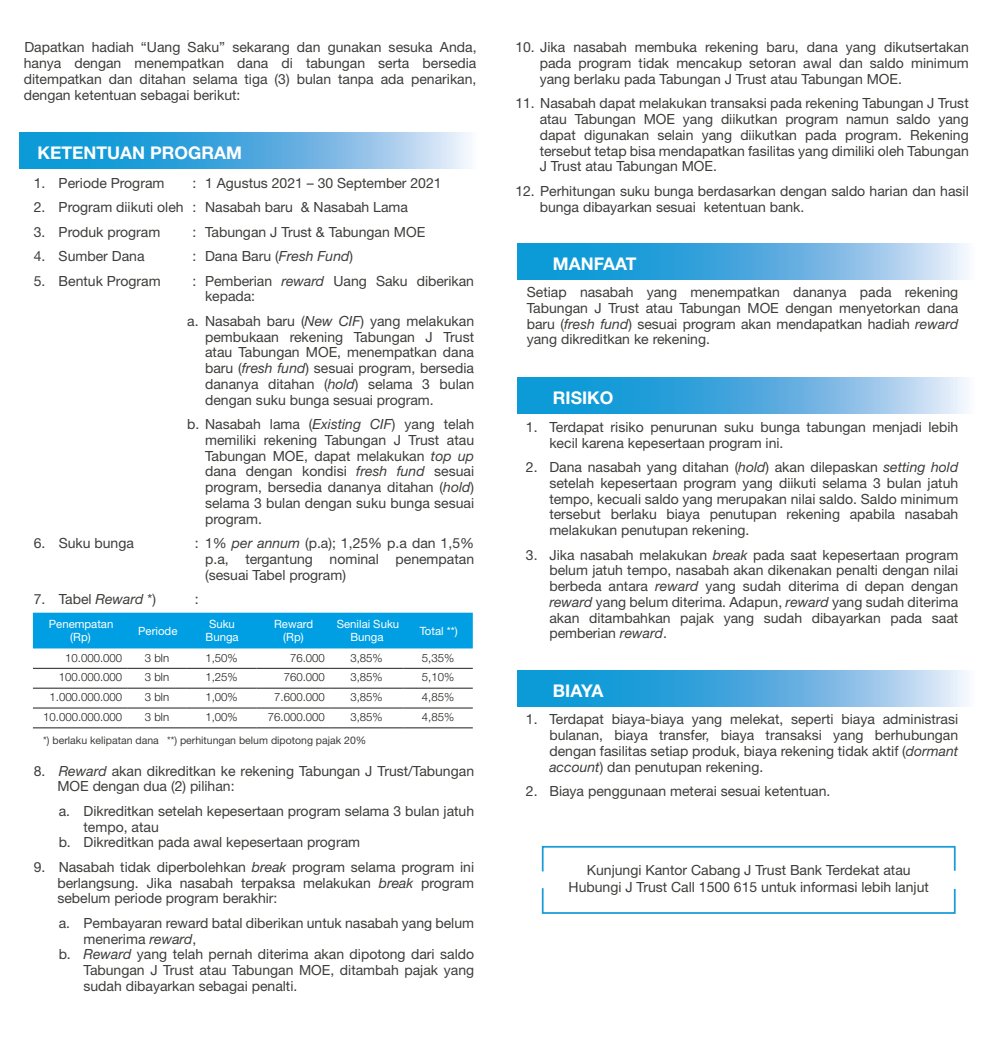
<style>
.page{position:relative;width:993px;height:1042px;background:#fff}
.page>*{position:absolute;margin:0;border:0;box-sizing:border-box;transform-origin:0 0}
.t1{font:700 17.5px "Helvetica Neue LT Std";color:#fff}
.t2{font:14px/15.8px "Helvetica Neue LT Std";color:#3d3d3b;text-align:justify}
.t3{font:300 11.38px "Helvetica Neue LT Std";color:#1d1d1b}
.t4{font:11.38px/13.7px "Helvetica Neue LT Std";color:#fff;text-align:center}
.t5{font:10.5px "Helvetica Neue LT Std";color:#3d3d3b}
.s1{font-style:italic}
</style>
<div class="page">
<svg style="left:517px;top:670px;width:450px;height:36px;background:#59b1e1"></svg>
<svg style="left:517px;top:243px;width:450px;height:36px;background:#59b1e1"></svg>
<svg style="left:517px;top:378px;width:450px;height:36px;background:#59b1e1"></svg>
<svg style="left:541px;top:888px;width:415px;height:26px"></svg>
<svg style="left:541px;top:845px;width:415px;height:27px"></svg>
<svg style="left:20px;top:132px;width:450px;height:36px;background:#5ab1e1"></svg>
<div style="left:33px;top:613px;width:439px;height:35px;background:#009fe3"></div>
<hr style="left:33px;top:668px;width:94px;height:1px;background:#1d1d1b">
<hr style="left:127px;top:668px;width:60px;height:1px;background:#1d1d1b">
<hr style="left:187px;top:668px;width:69px;height:1px;background:#1d1d1b">
<hr style="left:256px;top:668px;width:74px;height:1px;background:#1d1d1b">
<hr style="left:330px;top:668px;width:73px;height:1px;background:#1d1d1b">
<hr style="left:403px;top:668px;width:69px;height:1px;background:#1d1d1b">
<hr style="left:33px;top:688px;width:94px;height:1px;background:#1d1d1b">
<hr style="left:127px;top:688px;width:60px;height:1px;background:#1d1d1b">
<hr style="left:187px;top:688px;width:69px;height:1px;background:#1d1d1b">
<hr style="left:256px;top:688px;width:74px;height:1px;background:#1d1d1b">
<hr style="left:330px;top:688px;width:73px;height:1px;background:#1d1d1b">
<hr style="left:403px;top:688px;width:69px;height:1px;background:#1d1d1b">
<hr style="left:33px;top:708px;width:94px;height:1px;background:#1d1d1b">
<hr style="left:127px;top:708px;width:60px;height:1px;background:#1d1d1b">
<hr style="left:187px;top:708px;width:69px;height:1px;background:#1d1d1b">
<hr style="left:256px;top:708px;width:74px;height:1px;background:#1d1d1b">
<hr style="left:330px;top:708px;width:73px;height:1px;background:#1d1d1b">
<hr style="left:403px;top:708px;width:69px;height:1px;background:#1d1d1b">
<hr style="left:33px;top:727px;width:94px;height:1px;background:#1d1d1b">
<hr style="left:127px;top:727px;width:60px;height:1px;background:#1d1d1b">
<hr style="left:187px;top:727px;width:69px;height:1px;background:#1d1d1b">
<hr style="left:256px;top:727px;width:74px;height:1px;background:#1d1d1b">
<hr style="left:330px;top:727px;width:73px;height:1px;background:#1d1d1b">
<hr style="left:403px;top:727px;width:69px;height:1px;background:#1d1d1b">
<p class="t2" style="left:24px;top:39px;width:454px">Dapatkan hadiah “Uang Saku” sekarang dan gunakan sesuka Anda, hanya dengan menempatkan dana di tabungan serta bersedia ditempatkan dan ditahan selama tiga (3) bulan tanpa ada penarikan, dengan ketentuan sebagai berikut:</p>
<p class="t1" style="left:38px;top:141px;width:206px">KETENTUAN PROGRAM</p>
<p class="t2" style="left:34px;top:174px;width:132px">1. Periode Program</p>
<p class="t2" style="left:192px;top:174px;width:250px">: 1 Agustus 2021 – 30 September 2021</p>
<p class="t2" style="left:34px;top:199px;width:375px">2. Program diikuti oleh : Nasabah baru &amp; Nasabah Lama</p>
<p class="t2" style="left:34px;top:223px;width:128px">3. Produk program</p>
<p class="t2" style="left:192px;top:223px;width:234px">: Tabungan J Trust &amp; Tabungan MOE</p>
<p class="t2" style="left:34px;top:248px;width:112px">4. Sumber Dana</p>
<p class="t2" style="left:192px;top:248px;width:162px">: Dana Baru (<span class="s1">Fresh Fund</span>)</p>
<p class="t2" style="left:34px;top:272px;width:128px">5. Bentuk Program</p>
<p class="t2" style="left:205px;top:272px;width:270px;text-indent:-12px">: Pemberian <span class="s1">reward</span> Uang Saku diberikan kepada:</p>
<p class="t2" style="left:205px;top:313px;width:270px;text-indent:-18px">a. Nasabah baru (<span class="s1">New CIF</span>) yang melakukan pembukaan rekening Tabungan J Trust atau Tabungan MOE, menempatkan dana baru (<span class="s1">fresh fund</span>) sesuai program, bersedia dananya ditahan (<span class="s1">hold</span>) selama 3 bulan dengan suku bunga sesuai program.</p>
<p class="t2" style="left:205px;top:416px;width:270px;text-indent:-18px">b. Nasabah lama (<span class="s1">Existing CIF</span>) yang telah memiliki rekening Tabungan J Trust atau Tabungan MOE, dapat melakukan <span class="s1">top up </span>dana dengan kondisi <span class="s1">fresh fund</span> sesuai program, bersedia dananya ditahan (<span class="s1">hold</span>) selama 3 bulan dengan suku bunga sesuai program.</p>
<p class="t2" style="left:34px;top:535px;width:102px">6. Suku bunga</p>
<p class="t2" style="left:205px;top:535px;width:270px;text-indent:-10px">: 1% <span class="s1">per annum</span> (p.a); 1,25% p.a dan 1,5% p.a, tergantung nominal penempatan (sesuai Tabel program)</p>
<p class="t2" style="left:34px;top:591px;width:124px">7. Tabel <span class="s1">Reward</span> *)</p>
<p class="t2" style="left:195px;top:591px;width:5px">:</p>
<p class="t4" style="left:49px;top:617px;width:66px">Penempatan (Rp)</p>
<p class="t4" style="left:138px;top:623px;width:41px">Periode</p>
<p class="t4" style="left:205px;top:617px;width:35px">Suku<br>Bunga</p>
<p class="t4" style="left:274px;top:617px;width:40px">Reward (Rp)</p>
<p class="t4" style="left:337px;top:617px;width:64px">Senilai Suku<br>Bunga</p>
<p class="t4" style="left:419px;top:623px;width:40px">Total **)</p>
<p class="t3" style="left:65px;top:650px;width:58px">10.000.000</p>
<p class="t3" style="left:145px;top:650px;width:26px">3 bln</p>
<p class="t3" style="left:205px;top:650px;width:34px">1,50%</p>
<p class="t3" style="left:290px;top:650px;width:36px">76.000</p>
<p class="t3" style="left:350px;top:650px;width:34px">3,85%</p>
<p class="t3" style="left:422px;top:650px;width:34px">5,35%</p>
<p class="t3" style="left:59px;top:670px;width:65px">100.000.000</p>
<p class="t3" style="left:145px;top:670px;width:26px">3 bln</p>
<p class="t3" style="left:205px;top:670px;width:34px">1,25%</p>
<p class="t3" style="left:283px;top:670px;width:43px">760.000</p>
<p class="t3" style="left:350px;top:670px;width:34px">3,85%</p>
<p class="t3" style="left:422px;top:670px;width:34px">5,10%</p>
<p class="t3" style="left:49px;top:690px;width:74px">1.000.000.000</p>
<p class="t3" style="left:145px;top:690px;width:26px">3 bln</p>
<p class="t3" style="left:205px;top:690px;width:34px">1,00%</p>
<p class="t3" style="left:274px;top:690px;width:52px">7.600.000</p>
<p class="t3" style="left:350px;top:690px;width:34px">3,85%</p>
<p class="t3" style="left:422px;top:690px;width:34px">4,85%</p>
<p class="t3" style="left:43px;top:710px;width:81px">10.000.000.000</p>
<p class="t3" style="left:145px;top:710px;width:26px">3 bln</p>
<p class="t3" style="left:205px;top:710px;width:34px">1,00%</p>
<p class="t3" style="left:268px;top:710px;width:58px">76.000.000</p>
<p class="t3" style="left:350px;top:710px;width:34px">3,85%</p>
<p class="t3" style="left:422px;top:710px;width:34px">4,85%</p>
<p class="t5" style="left:43px;top:733px;width:324px">*) berlaku kelipatan dana **) perhitungan belum dipotong pajak 20%</p>
<p class="t2" style="left:57px;top:762px;width:418px;text-indent:-23px">8. <span class="s1">Reward</span> akan dikreditkan ke rekening Tabungan J Trust/Tabungan<br>MOE dengan dua (2) pilihan:</p>
<p class="t2" style="left:59px;top:803px;width:417px">a. Dikreditkan setelah kepesertaan program selama 3 bulan jatuh</p>
<p class="t2" style="left:83px;top:818px;width:77px">tempo, atau</p>
<p class="t2" style="left:59px;top:834px;width:303px">b. Dikreditkan pada awal kepesertaan program</p>
<p class="t2" style="left:57px;top:859px;width:418px;text-indent:-23px">9. Nasabah tidak diperbolehkan <span class="s1">break</span> program selama program ini berlangsung. Jika nasabah terpaksa melakukan <span class="s1">break</span> program sebelum periode program berakhir:</p>
<p class="t2" style="left:59px;top:915px;width:417px">a. Pembayaran reward batal diberikan untuk nasabah yang belum</p>
<p class="t2" style="left:83px;top:930px;width:114px">menerima <span class="s1">reward</span>,</p>
<p class="t2" style="left:59px;top:946px;width:417px">b. <span class="s1">Reward</span> yang telah pernah diterima akan dipotong dari saldo</p>
<p class="t2" style="left:83px;top:962px;width:392px">Tabungan J Trust atau Tabungan MOE, ditambah pajak yang</p>
<p class="t2" style="left:83px;top:978px;width:215px">sudah dibayarkan sebagai penalti.</p>
<p class="t2" style="left:539px;top:39px;width:430px;text-indent:-24px">10. Jika nasabah membuka rekening baru, dana yang dikutsertakan pada program tidak mencakup setoran awal dan saldo minimum yang berlaku pada Tabungan J Trust atau Tabungan MOE.</p>
<p class="t2" style="left:539px;top:95px;width:430px;text-indent:-24px">11. Nasabah dapat melakukan transaksi pada rekening Tabungan J Trust atau Tabungan MOE yang diikutkan program namun saldo yang dapat digunakan selain yang diikutkan pada program. Rekening tersebut tetap bisa mendapatkan fasilitas yang dimiliki oleh Tabungan J Trust atau Tabungan MOE.</p>
<p class="t2" style="left:539px;top:183px;width:430px;text-indent:-24px">12. Perhitungan suku bunga berdasarkan dengan saldo harian dan hasil bunga dibayarkan sesuai ketentuan bank.</p>
<p class="t1" style="left:552px;top:253px;width:85px">MANFAAT</p>
<p class="t2" style="left:526px;top:284px;width:433px">Setiap nasabah yang menempatkan dananya pada rekening Tabungan J Trust atau Tabungan MOE dengan menyetorkan dana baru (<span class="s1">fresh fund</span>) sesuai program akan mendapatkan hadiah <span class="s1">reward </span>yang dikreditkan ke rekening.</p>
<p class="t1" style="left:552px;top:387px;width:62px">RISIKO</p>
<p class="t2" style="left:549px;top:419px;width:410px;text-indent:-23px">1. Terdapat risiko penurunan suku bunga tabungan menjadi lebih kecil karena kepesertaan program ini.</p>
<p class="t2" style="left:549px;top:459px;width:410px;text-indent:-23px">2. Dana nasabah yang ditahan (<span class="s1">hold</span>) akan dilepaskan <span class="s1">setting hold </span>setelah kepesertaan program yang diikuti selama 3 bulan jatuh tempo, kecuali saldo yang merupakan nilai saldo. Saldo minimum tersebut berlaku biaya penutupan rekening apabila nasabah melakukan penutupan rekening.</p>
<p class="t2" style="left:549px;top:546px;width:410px;text-indent:-23px">3. Jika nasabah melakukan <span class="s1">break</span> pada saat kepesertaan program belum jatuh tempo, nasabah akan dikenakan penalti dengan nilai berbeda antara <span class="s1">reward</span> yang sudah diterima di depan dengan <span class="s1">reward</span> yang belum diterima. Adapun, <span class="s1">reward</span> yang sudah diterima akan ditambahkan pajak yang sudah dibayarkan pada saat pemberian <span class="s1">reward</span>.</p>
<p class="t1" style="left:552px;top:680px;width:52px">BIAYA</p>
<p class="t2" style="left:549px;top:711px;width:410px;text-indent:-23px">1. Terdapat biaya-biaya yang melekat, seperti biaya administrasi bulanan, biaya transfer, biaya transaksi yang berhubungan dengan fasilitas setiap produk, biaya rekening tidak aktif (<span class="s1">dormant account</span>) dan penutupan rekening.</p>
<p class="t2" style="left:525px;top:783px;width:306px">2. Biaya penggunaan meterai sesuai ketentuan.</p>
<p class="t2" style="left:568px;top:861px;width:361px;line-height:17.5px;text-align:center">Kunjungi Kantor Cabang J Trust Bank Terdekat atau<br>Hubungi J Trust Call 1500 615 untuk informasi lebih lanjut</p>
</div>
